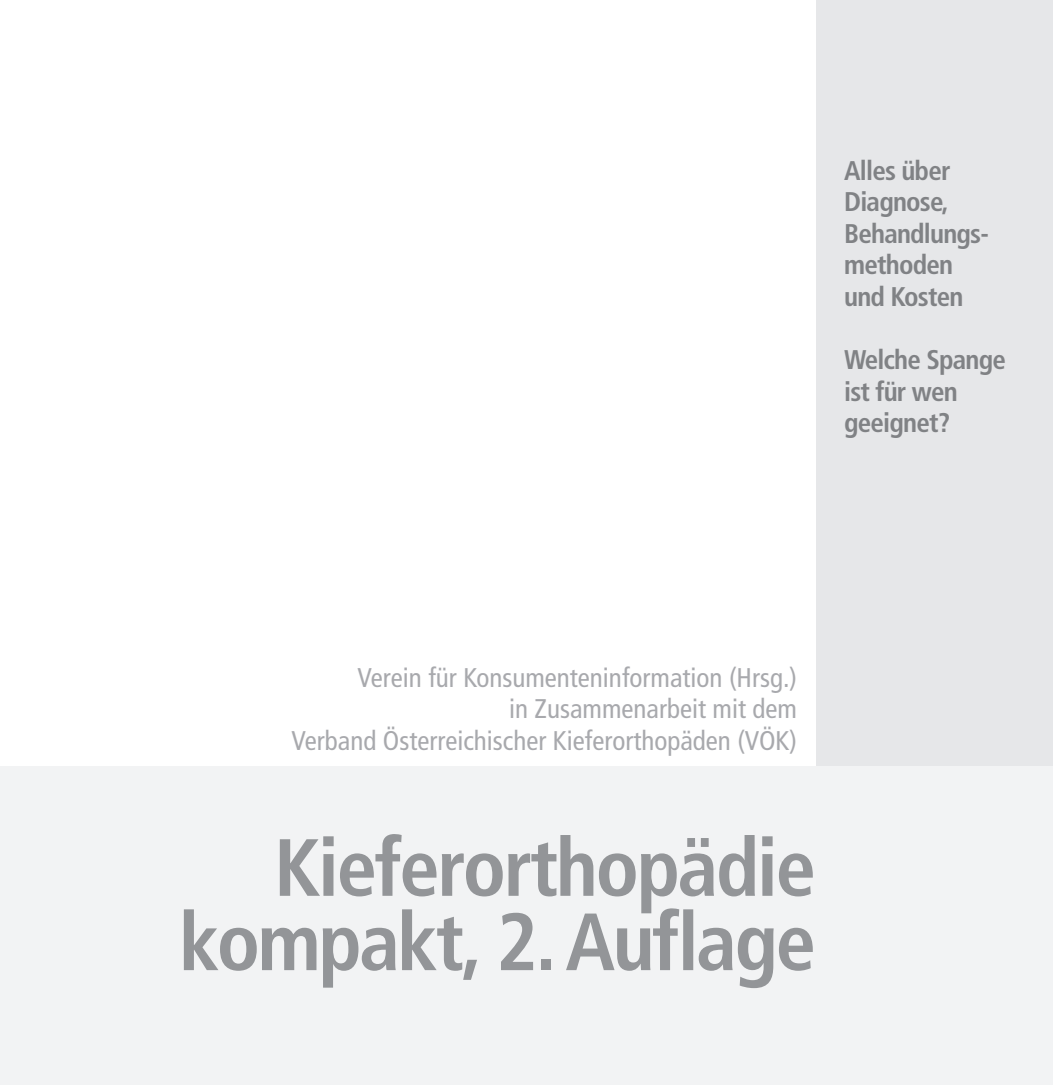
<style>
.page{position:relative;width:1053px;height:1085px;background:#fff}
.page>*{position:absolute;margin:0;border:0;box-sizing:border-box;transform-origin:0 0}
.t1{font:700 condensed 81px/74.2px "Frutiger LT Std";letter-spacing:-.03em;color:#939598;text-align:right}
.t2{font:condensed 27px/31.5px "Frutiger LT Std";color:#a8a9ad;text-align:right}
.t3{font:700 condensed 27px/31.5px "Frutiger LT Std";letter-spacing:-.03em;color:#808285}
</style>
<div class="page">
<div style="left:816px;top:0;width:236px;height:1084px;background:#e6e7e9"></div>
<div style="left:0;top:765px;width:1052px;height:319px;background:#f2f3f4"></div>
<p class="t3" style="left:844px;top:155px;width:146px">Alles über<br>Diagnose,<br>Behandlungs&shy;methoden und Kosten</p>
<p class="t3" style="left:844px;top:344px;width:163px">Welche Spange ist für wen geeignet?</p>
<p class="t2" style="left:291px;top:662px;width:507px">Verein für Konsumenteninformation (Hrsg.)<br>in Zusammenarbeit mit dem<br>Verband Österreichischer Kieferorthopäden (VÖK)</p>
<h1 class="t1" style="left:179px;top:830px;width:638px">Kieferorthopädie kompakt, 2. Auflage</h1>
</div>
